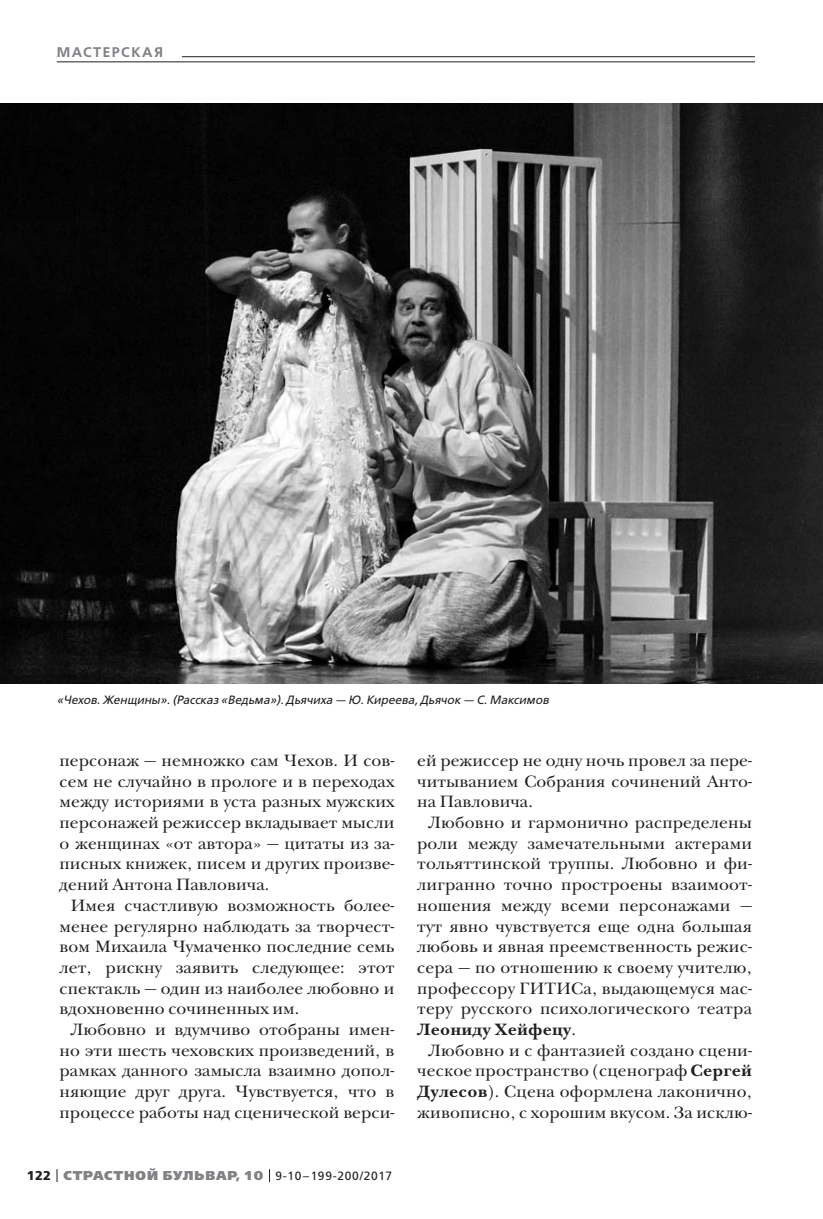
<style>
.page{position:relative;width:823px;height:1219px;background:#fff}
.page>*{position:absolute;margin:0;border:0;box-sizing:border-box;transform-origin:0 0}
.t1{font:17px/20.6px "New Baskerville ITC";letter-spacing:.005em;color:#231f20;text-align:justify}
.t2{font:600 14px "Free Set";letter-spacing:.11em;color:#808285}
.t3{font:800 12.8px "Free Set";letter-spacing:.07em;color:#808285}
.t4{font:italic 12px "Free Set";color:#231f20}
.s1{font-weight:700;color:#231f20}
.s2{font-weight:400;font-size:12px;color:#231f20}
.s3{font-weight:700}
</style>
<div class="page">
<svg style="left:57px;top:1169px;width:1px;height:13px"></svg>
<svg style="left:269px;top:1169px;width:1px;height:13px"></svg>
<hr style="left:57px;top:56px;width:697px;height:1px;background:#231f20">
<div style="left:57px;top:41px;width:124px;height:21px;background:#fff"></div>
<hr style="left:57px;top:62px;width:697px;height:1px;background:#231f20">
<img style="left:0;top:103px;width:822px;height:580px">
<p class="t2" style="left:57px;top:45px;width:108px">МАСТЕРСКАЯ</p>
<p class="t4" style="left:57px;top:694px;width:493px">«Чехов. Женщины». (Рассказ «Ведьма»). Дьячиха — Ю. Киреева, Дьячок — С. Максимов</p>
<p class="t1" style="left:60px;top:752px;width:336px">персонаж — немножко сам Чехов. И сов&shy;сем не случайно в прологе и в переходах между историями в уста разных мужских персонажей режиссер вкладывает мысли о женщинах «от автора» — цитаты из за&shy;писных книжек, писем и других произве&shy;дений Антона Павловича.</p>
<p class="t1" style="left:60px;top:897px;width:336px;text-indent:11px">Имея счастливую возможность более&shy;менее регулярно наблюдать за творчест&shy;вом Михаила Чумаченко последние семь лет, рискну заявить следующее: этот спектакль — один из наиболее любовно и вдохновенно сочиненных им.</p>
<p class="t1" style="left:60px;top:1021px;width:336px;text-indent:11px">Любовно и вдумчиво отобраны имен&shy;но эти шесть чеховских произведений, в рамках данного замысла взаимно допол&shy;няющие друг друга. Чувствуется, что в процессе работы над сценической верси-</p>
<p class="t3" style="left:27px;top:1169px;width:366px"><span class="s1">122</span> СТРАСТНОЙ БУЛЬВАР, 10 <span class="s2">9-10–199-200/2017</span></p>
<p class="t1" style="left:417px;top:752px;width:336px">ей режиссер не одну ночь провел за пере&shy;читыванием Собрания сочинений Анто&shy;на Павловича.</p>
<p class="t1" style="left:417px;top:814px;width:336px;text-indent:11px">Любовно и гармонично распределены роли между замечательными актерами тольяттинской труппы. Любовно и фи&shy;лигранно точно простроены взаимоот&shy;ношения между всеми персонажами — тут явно чувствуется еще одна большая любовь и явная преемственность режис&shy;сера — по отношению к своему учителю, профессору ГИТИСа, выдающемуся мас&shy;теру русского психологического театра <span class="s3">Леониду Хейфецу</span>.</p>
<p class="t1" style="left:417px;top:1041px;width:336px;text-indent:11px">Любовно и с фантазией создано сцени&shy;ческое пространство (сценограф <span class="s3">Сергей Дулесов</span>). Сцена оформлена лаконично, живописно, с хорошим вкусом. За исклю-</p>
</div>
